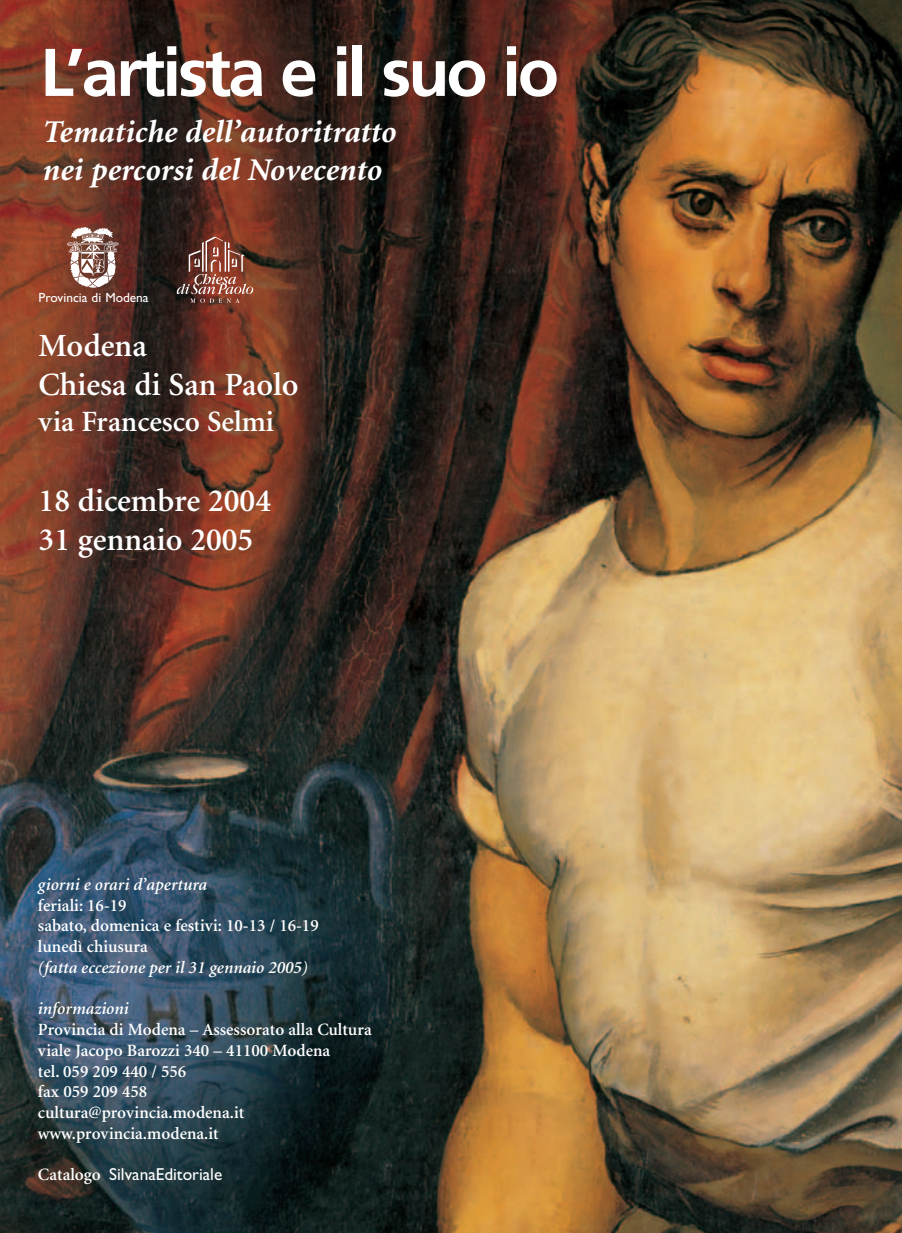
<style>
.page{position:relative;width:902px;height:1233px;background:#fff}
.page>*{position:absolute;margin:0;border:0;box-sizing:border-box;transform-origin:0 0}
.t1{font:700 67.35px "Frutiger";letter-spacing:-.045em;color:#fff}
.t2{font:600 32.4px/38.8px "Minion";color:#fff}
.t3{font:italic 700 31.65px/38px "Minion";color:#fff}
.t4{font:600 29.4px "Minion";color:#fff}
.t5{font:600 17.25px/20.7px "Minion";color:#fff}
.t6{font:italic 600 17.25px "Minion";color:#fff}
.t7{font:17.25px "Gill Sans";color:#fff}
.t8{font:13.35px "Gill Sans";color:#fff}
.s1{font-family:"Minion";font-weight:600}
</style>
<div class="page">
<img style="left:0;top:0;width:902px;height:1233px">
<h1 class="t1" style="left:40px;top:45px;width:520px">L’artista e il suo io</h1>
<h3 class="t3" style="left:43px;top:115px;width:355px">Tematiche dell’autoritratto nei percorsi del Novecento</h3>
<p class="t8" style="left:39px;top:293px;width:111px">Provincia di Modena</p>
<h2 class="t2" style="left:39px;top:328px;width:261px">Modena<br>Chiesa di San Paolo</h2>
<h3 class="t4" style="left:39px;top:410px;width:237px">via Francesco Selmi</h3>
<h2 class="t2" style="left:39px;top:484px;width:234px">18 dicembre 2004<br>31 gennaio 2005</h2>
<p class="t6" style="left:38px;top:877px;width:170px">giorni e orari d’apertura</p>
<p class="t5" style="left:38px;top:896px;width:282px">feriali: 16-19<br>sabato, domenica e festivi: 10-13 / 16-19 lunedì chiusura</p>
<p class="t6" style="left:38px;top:960px;width:272px">(fatta eccezione per il 31 gennaio 2005)</p>
<p class="t6" style="left:38px;top:1002px;width:92px">informazioni</p>
<p class="t5" style="left:38px;top:1020px;width:335px">Provincia di Modena – Assessorato alla Cultura viale Jacopo Barozzi 340 – 41100 Modena<br>tel. 059 209 440 / 556<br>fax 059 209 458<br>cultura@provincia.modena.it www.provincia.modena.it</p>
<p class="t7" style="left:38px;top:1168px;width:186px"><span class="s1">Catalogo</span> SilvanaEditoriale</p>
</div>
